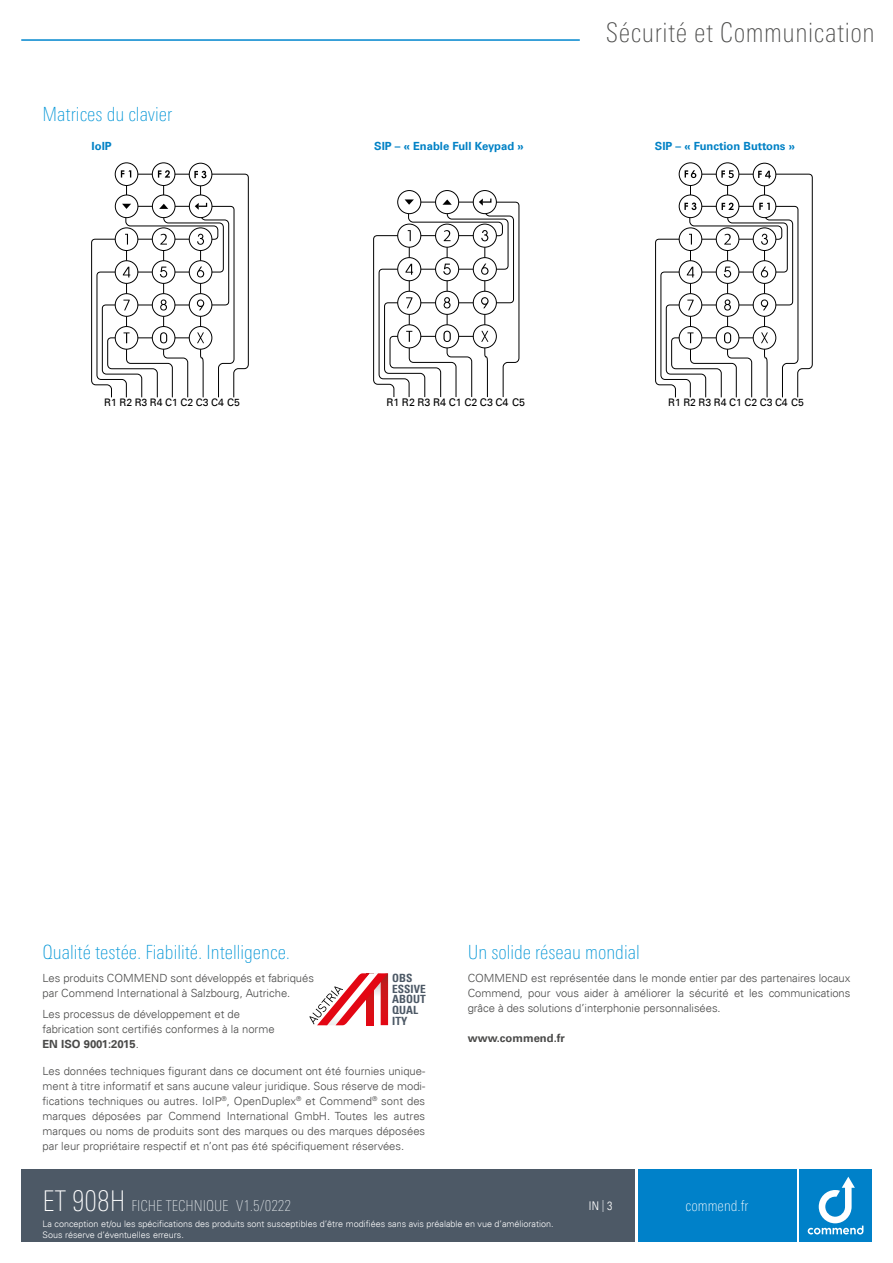
<style>
.page{position:relative;width:893px;height:1263px;background:#fff}
.page>*{position:absolute;margin:0;border:0;box-sizing:border-box;transform-origin:0 0}
.t1{font:100 condensed 27px "Univers Next Pro";letter-spacing:.02em;color:#4a4a49}
.t2{font:100 condensed 19.5px "Univers Next Pro";color:#0095d6}
.t3{font:100 condensed 15px "Univers Next Pro";color:#e0e4e7}
.t4{font:100 condensed 15px "Univers Next Pro";color:#fff}
.t5{font:12px "Univers Com 47 Light Cond";color:#fff}
.t6{font:11.4px/10.9px "Univers Com 67 Bold Cond";color:#4d5966}
.t7{font:300 11.25px/15px "Univers Com 45";color:#4a4a49;text-align:justify}
.t8{font:700 11.25px "Univers Com 65";color:#0081c5}
.t9{font:700 11.25px "Univers Com 65";color:#4a4a49}
.t10{font:10.65px "Univers Com 55 Roman";color:#000}
.t11{font:10.35px "Univers Com 55 Roman";color:#000}
.t12{font:300 9px/10.8px "Univers Com 45";color:#fff}
.s1{font-family:"Univers Com 45";font-weight:300}
.s2{font-size:28.5px;color:#fff}
.s3{color:#e0e4e7}
</style>
<div class="page">
<svg style="left:309px;top:973px;width:79px;height:52px"></svg>
<hr style="left:21px;top:39px;width:559px;height:2px;background:#0086ce">
<div style="left:799px;top:1169px;width:73px;height:73px;background:#0081c9"></div>
<svg style="left:808px;top:1177px;width:55px;height:57px"></svg>
<div style="left:21px;top:1169px;width:614px;height:73px;background:#4d5966"></div>
<div style="left:638px;top:1169px;width:158px;height:73px;background:#0081c9"></div>
<svg style="left:115px;top:163px;width:23px;height:22px"></svg>
<div style="left:115px;top:163px;width:23px;height:23px;border:1px solid #000;border-radius:50%"></div>
<div style="left:152px;top:163px;width:23px;height:23px;border:1px solid #000;border-radius:50%"></div>
<svg style="left:189px;top:163px;width:23px;height:23px"></svg>
<div style="left:189px;top:163px;width:23px;height:23px;border:1px solid #000;border-radius:50%"></div>
<svg style="left:91px;top:170px;width:158px;height:228px"></svg>
<svg style="left:679px;top:163px;width:23px;height:22px"></svg>
<div style="left:679px;top:163px;width:23px;height:23px;border:1px solid #000;border-radius:50%"></div>
<svg style="left:716px;top:163px;width:23px;height:22px"></svg>
<div style="left:716px;top:163px;width:23px;height:23px;border:1px solid #000;border-radius:50%"></div>
<svg style="left:753px;top:163px;width:23px;height:23px"></svg>
<div style="left:753px;top:163px;width:23px;height:23px;border:1px solid #000;border-radius:50%"></div>
<svg style="left:655px;top:170px;width:157px;height:228px"></svg>
<div style="left:397px;top:190px;width:24px;height:24px;border:1px solid #000;border-radius:50%"></div>
<div style="left:435px;top:190px;width:24px;height:24px;border:1px solid #000;border-radius:50%"></div>
<div style="left:473px;top:190px;width:24px;height:24px;border:1px solid #000;border-radius:50%"></div>
<svg style="left:373px;top:197px;width:146px;height:200px"></svg>
<h1 class="t1" style="left:606px;top:17px;width:270px">Sécurité et Communication</h1>
<h2 class="t2" style="left:43px;top:103px;width:131px">Matrices du clavier</h2>
<p class="t8" style="left:92px;top:140px;width:22px">IoIP</p>
<p class="t8" style="left:374px;top:140px;width:151px">SIP – « Enable Full Keypad »</p>
<p class="t8" style="left:655px;top:140px;width:142px">SIP – « Function Buttons »</p>
<p class="t11" style="left:104px;top:396px;width:137px">R1 R2 R3 R4 C1 C2 C3 C4 C5</p>
<p class="t10" style="left:386px;top:396px;width:140px">R1 R2 R3 R4 C1 C2 C3 C4 C5</p>
<p class="t11" style="left:668px;top:396px;width:137px">R1 R2 R3 R4 C1 C2 C3 C4 C5</p>
<h2 class="t2" style="left:43px;top:941px;width:249px">Qualité testée. Fiabilité. Intelligence.</h2>
<p class="t7" style="left:43px;top:971px;width:273px">Les produits COMMEND sont développés et fabriqués par Commend International à Salzbourg, Autriche.</p>
<p class="t7" style="left:43px;top:1007px;width:234px">Les processus de développement et de fabrication sont certifiés conformes à la norme</p>
<p class="t9" style="left:43px;top:1037px;width:98px">EN ISO 9001:2015<span class="s1">.</span></p>
<p class="t7" style="left:43px;top:1064px;width:384px">Les données techniques figurant dans ce document ont été fournies unique&shy;ment à titre informatif et sans aucune valeur juridique. Sous réserve de modi&shy;fications techniques ou autres. IoIP<sup>®</sup>, OpenDuplex<sup>®</sup> et Commend<sup>®</sup> sont des marques déposées par Commend International GmbH. Toutes les autres marques ou noms de produits sont des marques ou des marques déposées par leur propriétaire respectif et n’ont pas été spécifiquement réservées.</p>
<p class="t6" style="left:392px;top:972px;width:35px">OBS<br>ESSIVE<br>ABOUT<br>QUAL<br>ITY</p>
<h2 class="t2" style="left:468px;top:941px;width:174px">Un solide réseau mondial</h2>
<p class="t7" style="left:468px;top:971px;width:384px">COMMEND est représentée dans le monde entier par des partenaires locaux Commend, pour vous aider à améliorer la sécurité et les communications grâce à des solutions d’interphonie personnalisées.</p>
<p class="t9" style="left:468px;top:1031px;width:99px">www.commend.fr</p>
<h3 class="t3" style="left:43px;top:1197px;width:250px"><span class="s2">ET 908H</span> FICHE TECHNIQUE V1.5/0222</h3>
<p class="t5" style="left:589px;top:1198px;width:25px">IN <span class="s3">|</span> 3</p>
<h3 class="t4" style="left:685px;top:1197px;width:65px">commend.fr</h3>
<h3 class="t4" style="left:678px;top:1197px;width:79px">commend.com</h3>
<p class="t12" style="left:43px;top:1218px;width:513px">La conception et/ou les spécifications des produits sont susceptibles d’être modifiées sans avis préalable en vue d’amélioration.<br>Sous réserve d’éventuelles erreurs.</p>
</div>
